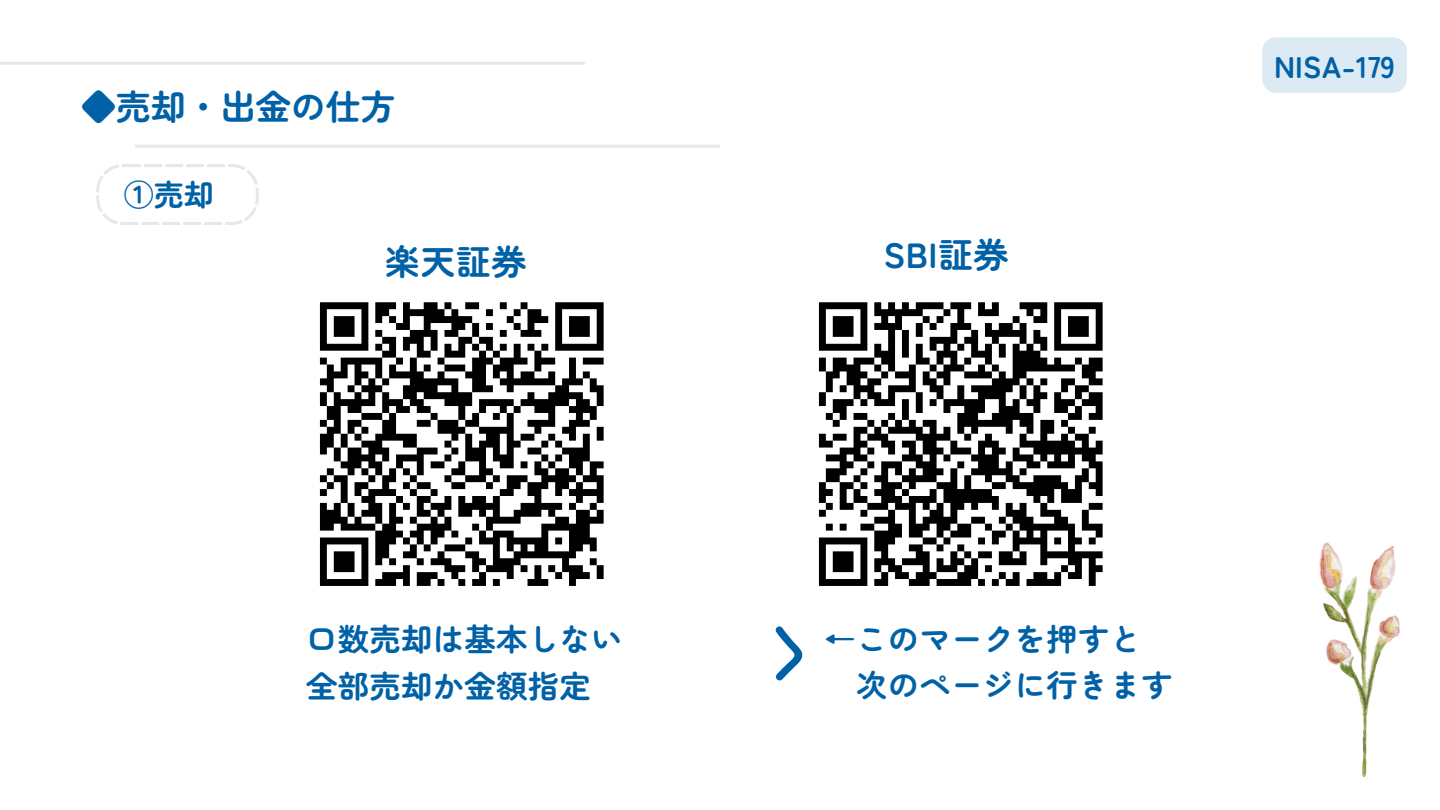
<style>
.page{position:relative;width:1440px;height:810px;background:#fff}
.page>*{position:absolute;margin:0;border:0;box-sizing:border-box;transform-origin:0 0}
.t1{font:700 61.1px "Zen Maru Gothic";color:#0061a7}
.t2{font:700 35px "Zen Maru Gothic";letter-spacing:.015em;color:#0061a7}
.t3{font:700 31.2px "Zen Maru Gothic";letter-spacing:.015em;color:#0061a7}
.t4{font:700 30px "Zen Maru Gothic";color:#0061a7}
</style>
<div class="page">
<svg style="left:818px;top:302px;width:285px;height:284px"></svg>
<svg style="left:319px;top:302px;width:285px;height:284px"></svg>
<img style="left:1319px;top:542px;width:80px;height:237px">
<hr style="left:135px;top:145px;width:585px;height:3px;background:#e7e7e7">
<hr style="left:0;top:62px;width:585px;height:3px;background:#e7e7e7">
<div style="left:1262px;top:37px;width:145px;height:56px;background:#dceaf4;border-radius:14px"></div>
<svg style="left:96px;top:164px;width:163px;height:61px"></svg>
<p class="t2" style="left:81px;top:79px;width:316px">◆売却・出金の仕方</p>
<p class="t4" style="left:124px;top:172px;width:91px">①売却</p>
<p class="t2" style="left:385px;top:235px;width:143px">楽天証券</p>
<h1 class="t3" style="left:306px;top:615px;width:318px">口数売却は基本しない</h1>
<p class="t3" style="left:306px;top:662px;width:286px">全部売却か金額指定</p>
<h2 class="t2" style="left:883px;top:228px;width:127px">SBI証券</h2>
<p class="t4" style="left:1274px;top:43px;width:122px">NISA-179</p>
<p class="t1" style="left:819px;top:702px;width:63px;rotate:-180deg">く</p>
<p class="t3" style="left:825px;top:615px;width:318px">←このマークを押すと</p>
<h2 class="t3" style="left:856px;top:661px;width:318px">次のページに行きます</h2>
</div>
